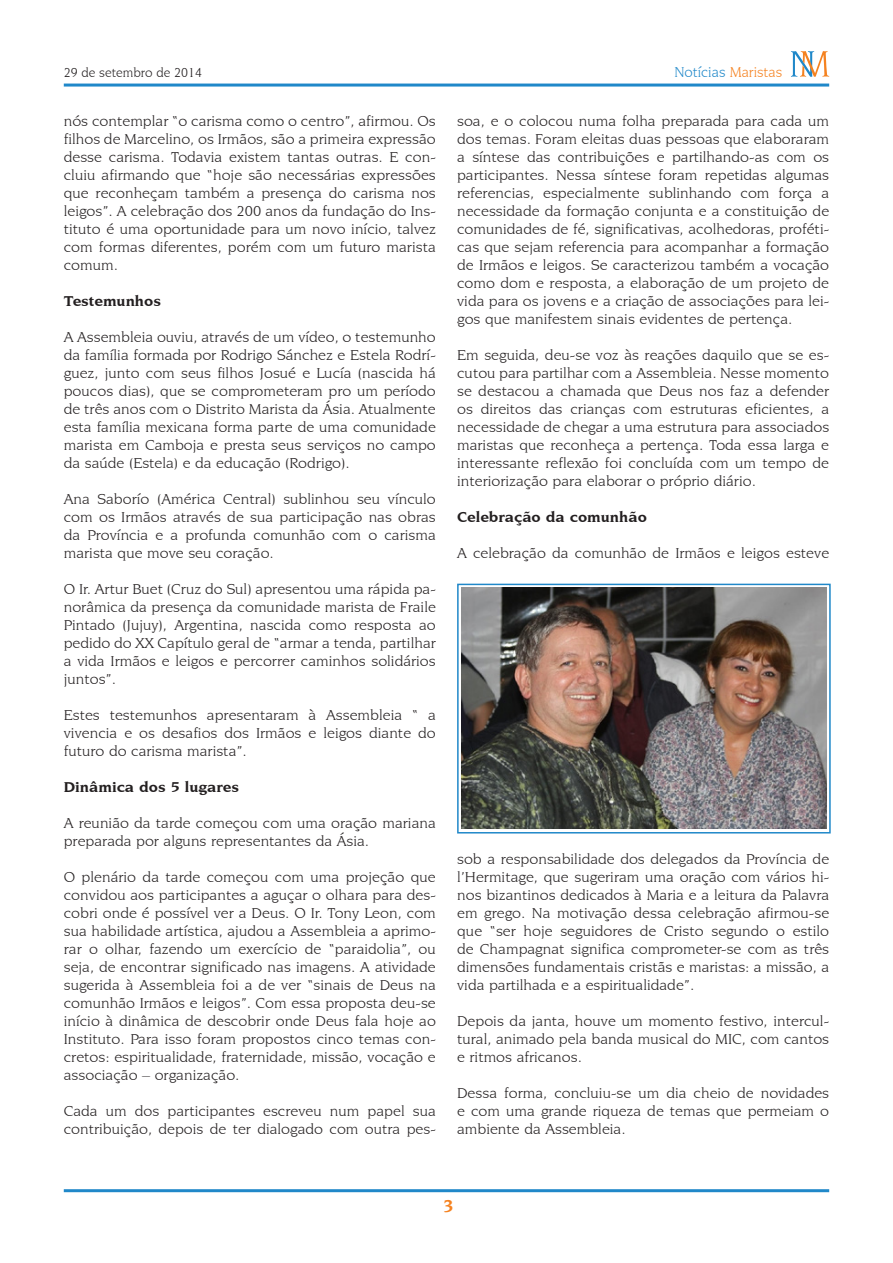
<style>
.page{position:relative;width:893px;height:1263px;background:#fff}
.page>*{position:absolute;margin:0;border:0;box-sizing:border-box;transform-origin:0 0}
.Normale{font:700 18px "Novarese IT Cby BT";color:#f58220}
.paragrafo4{font:15px/18px "Novarese IT Cby BT";color:#231f20;text-align:justify;scale:1.07 1}
.paragrafo4-2{font:700 15px "Novarese IT Cby BT";color:#231f20;scale:1.07 1}
.Normale-2{font:15px "Novarese IT Cby BT";color:#2088c9}
.Normale-3{font:13.5px "Novarese IT Cby BT";color:#231f20}
.s1{color:#f58220}
</style>
<div class="page">
<hr style="left:64px;top:1189px;width:765px;height:3px;background:#2088c9">
<hr style="left:64px;top:84px;width:765px;height:3px;background:#2088c9">
<svg style="left:791px;top:51px;width:38px;height:26px"></svg>
<img style="left:461px;top:588px;width:365px;height:241px">
<div style="left:457px;top:584px;width:374px;height:249px;border:2px solid #2088c9"></div>
<p class="Normale-3" style="left:64px;top:64px;width:140px">29 de setembro de 2014</p>
<p class="Normale-2" style="left:674px;top:63px;width:110px">Notícias <span class="s1">Maristas</span></p>
<p class="paragrafo4" style="left:64px;top:112px;width:349px">nós contemplar “o carisma como o centro”, afirmou. Os filhos de Marcelino, os Irmãos, são a primeira expressão desse carisma. Todavia existem tantas outras. E con&shy;cluiu afirmando que “hoje são necessárias expressões que reconheçam também a presença do carisma nos leigos”. A celebração dos 200 anos da fundação do Ins&shy;tituto é uma oportunidade para um novo início, talvez com formas diferentes, porém com um futuro marista comum.</p>
<p class="paragrafo4-2" style="left:64px;top:292px;width:92px">Testemunhos</p>
<p class="paragrafo4" style="left:64px;top:328px;width:349px">A Assembleia ouviu, através de um vídeo, o testemunho da família formada por Rodrigo Sánchez e Estela Rodrí&shy;guez, junto com seus filhos Josué e Lucía (nascida há poucos dias), que se comprometeram pro um período de três anos com o Distrito Marista da Ásia. Atualmente esta família mexicana forma parte de uma comunidade marista em Camboja e presta seus serviços no campo da saúde (Estela) e da educação (Rodrigo).</p>
<p class="paragrafo4" style="left:64px;top:490px;width:349px">Ana Saborío (América Central) sublinhou seu vínculo com os Irmãos através de sua participação nas obras da Província e a profunda comunhão com o carisma marista que move seu coração.</p>
<p class="paragrafo4" style="left:64px;top:580px;width:349px">O Ir. Artur Buet (Cruz do Sul) apresentou uma rápida pa&shy;norâmica da presença da comunidade marista de Fraile Pintado (Jujuy), Argentina, nascida como resposta ao pedido do XX Capítulo geral de “armar a tenda, partilhar a vida Irmãos e leigos e percorrer caminhos solidários juntos”.</p>
<p class="paragrafo4" style="left:64px;top:706px;width:349px">Estes testemunhos apresentaram à Assembleia “ a vivencia e os desafios dos Irmãos e leigos diante do futuro do carisma marista”.</p>
<p class="paragrafo4-2" style="left:64px;top:778px;width:165px">Dinâmica dos 5 lugares</p>
<p class="paragrafo4" style="left:64px;top:814px;width:349px">A reunião da tarde começou com uma oração mariana preparada por alguns representantes da Ásia.</p>
<p class="paragrafo4" style="left:64px;top:868px;width:349px">O plenário da tarde começou com uma projeção que convidou aos participantes a aguçar o olhara para des&shy;cobri onde é possível ver a Deus. O Ir. Tony Leon, com sua habilidade artística, ajudou a Assembleia a aprimo&shy;rar o olhar, fazendo um exercício de “paraidolia”, ou seja, de encontrar significado nas imagens. A atividade sugerida à Assembleia foi a de ver “sinais de Deus na comunhão Irmãos e leigos”. Com essa proposta deu-se início à dinâmica de descobrir onde Deus fala hoje ao Instituto. Para isso foram propostos cinco temas con&shy;cretos: espiritualidade, fraternidade, missão, vocação e associação – organização.</p>
<p class="paragrafo4" style="left:64px;top:1102px;width:349px">Cada um dos participantes escreveu num papel sua contribuição, depois de ter dialogado com outra pes-</p>
<p class="paragrafo4" style="left:457px;top:112px;width:349px">soa, e o colocou numa folha preparada para cada um dos temas. Foram eleitas duas pessoas que elaboraram a síntese das contribuições e partilhando-as com os participantes. Nessa síntese foram repetidas algumas referencias, especialmente sublinhando com força a necessidade da formação conjunta e a constituição de comunidades de fé, significativas, acolhedoras, proféti&shy;cas que sejam referencia para acompanhar a formação de Irmãos e leigos. Se caracterizou também a vocação como dom e resposta, a elaboração de um projeto de vida para os jovens e a criação de associações para lei&shy;gos que manifestem sinais evidentes de pertença.</p>
<p class="paragrafo4" style="left:457px;top:346px;width:349px">Em seguida, deu-se voz às reações daquilo que se es&shy;cutou para partilhar com a Assembleia. Nesse momento se destacou a chamada que Deus nos faz a defender os direitos das crianças com estruturas eficientes, a necessidade de chegar a uma estrutura para associados maristas que reconheça a pertença. Toda essa larga e interessante reflexão foi concluída com um tempo de interiorização para elaborar o próprio diário.</p>
<p class="paragrafo4-2" style="left:457px;top:508px;width:179px">Celebração da comunhão</p>
<p class="paragrafo4" style="left:457px;top:544px;width:349px">A celebração da comunhão de Irmãos e leigos esteve</p>
<p class="paragrafo4" style="left:457px;top:850px;width:349px">sob a responsabilidade dos delegados da Província de l’Hermitage, que sugeriram uma oração com vários hi&shy;nos bizantinos dedicados à Maria e a leitura da Palavra em grego. Na motivação dessa celebração afirmou-se que “ser hoje seguidores de Cristo segundo o estilo de Champagnat significa comprometer-se com as três dimensões fundamentais cristãs e maristas: a missão, a vida partilhada e a espiritualidade”.</p>
<p class="paragrafo4" style="left:457px;top:1012px;width:349px">Depois da janta, houve um momento festivo, intercul&shy;tural, animado pela banda musical do MIC, com cantos e ritmos africanos.</p>
<p class="paragrafo4" style="left:457px;top:1084px;width:349px">Dessa forma, concluiu-se um dia cheio de novidades e com uma grande riqueza de temas que permeiam o ambiente da Assembleia.</p>
<p class="Normale" style="left:443px;top:1195px;width:12px">3</p>
</div>
